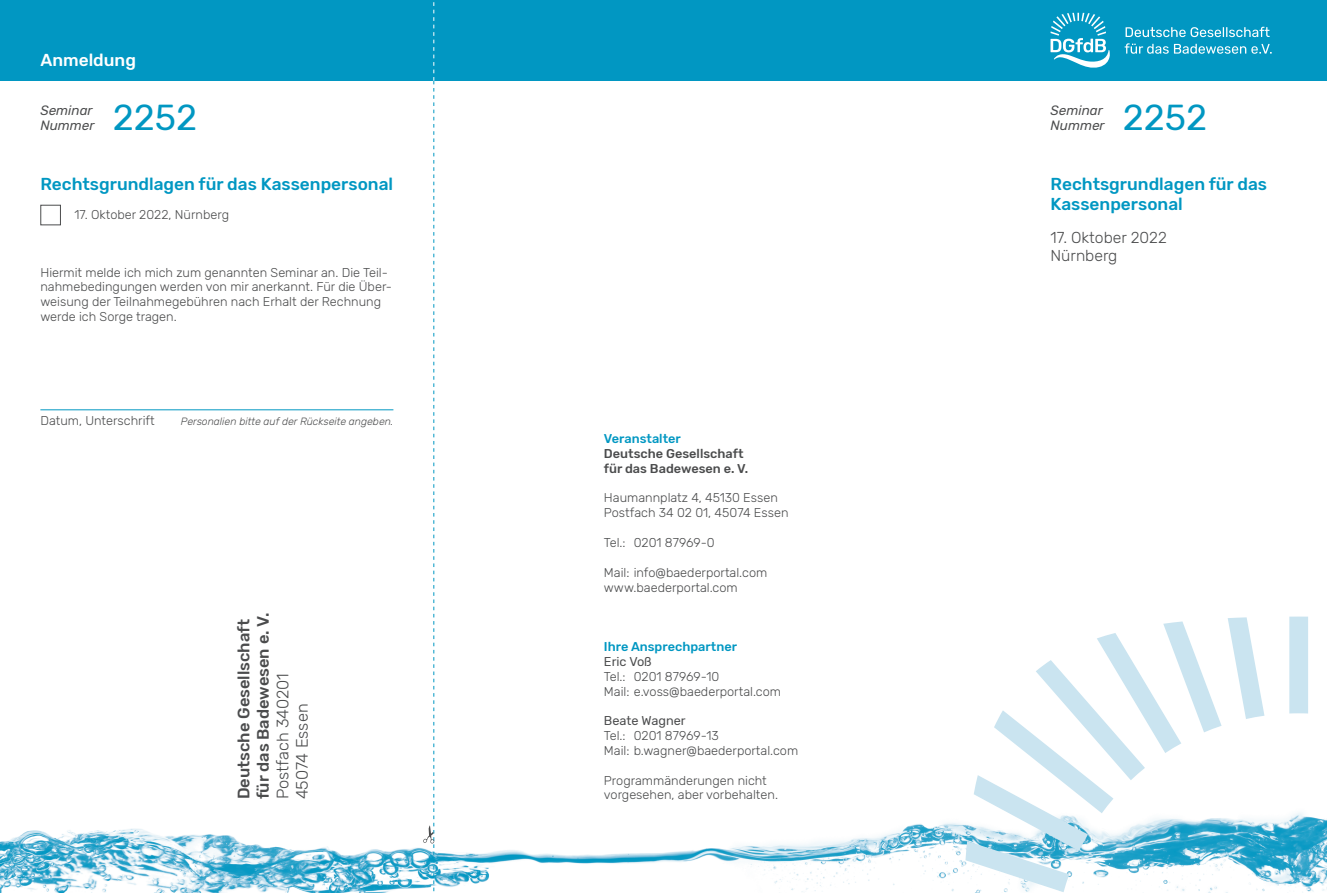
<style>
.page{position:relative;width:1327px;height:893px;background:#fff}
.page>*{position:absolute;margin:0;border:0;box-sizing:border-box;transform-origin:0 0}
.t1{font:36px "Rubik";color:#0197c2}
.t2{font:500 17.25px/19.5px "Rubik";color:#0197c2}
.t3{font:500 17.25px "Rubik";color:#fff}
.t4{font:500 16.5px/19.5px "Rubik";color:#4b4c4d}
.t5{font:300 16.5px/19.5px "Rubik";color:#4b4c4d}
.t6{font:300 15.75px/18px "Rubik";color:#4b4c4d}
.t7{font:italic 13.5px/15px "Rubik";color:#4b4c4d}
.t8{font:300 12.75px/14.9px "Rubik";color:#4b4c4d}
.t9{font:500 12.75px/14.9px "Rubik";color:#4b4c4d}
.t10{font:500 12.75px "Rubik";color:#0197c2}
.t11{font:12.75px "Rubik";color:#4b4c4d}
.t12{font:italic 300 10.5px "Rubik";color:#4b4c4d}
</style>
<div class="page">
<img style="left:0;top:804px;width:1327px;height:89px">
<div style="left:0;top:0;width:1327px;height:81px;background:#0197c2"></div>
<div style="left:1289px;top:617px;width:19px;height:96px;background:#cae4f0"></div>
<svg style="left:1227px;top:617px;width:37px;height:102px"></svg>
<svg style="left:965px;top:621px;width:256px;height:271px"></svg>
<hr style="left:40px;top:409px;width:353px;height:1px;background:#0197c2">
<div style="left:40px;top:205px;width:21px;height:20px;border:1px solid #4b4c4d"></div>
<svg style="left:423px;top:2px;width:11px;height:891px"></svg>
<svg style="left:1050px;top:13px;width:60px;height:55px"></svg>
<svg style="left:1125px;top:27px;width:144px;height:10px"></svg>
<svg style="left:1124px;top:43px;width:44px;height:11px"></svg>
<svg style="left:1174px;top:44px;width:97px;height:10px"></svg>
<h2 class="t3" style="left:40px;top:50px;width:97px">Anmeldung</h2>
<p class="t7" style="left:40px;top:103px;width:56px">Seminar<br>Nummer</p>
<h1 class="t1" style="left:113px;top:97px;width:86px">2252</h1>
<h2 class="t2" style="left:40px;top:174px;width:354px">Rechtsgrundlagen für das Kassenpersonal</h2>
<p class="t8" style="left:74px;top:208px;width:156px">17. Oktober 2022, Nürnberg</p>
<p class="t8" style="left:40px;top:265px;width:353px">Hiermit melde ich mich zum genannten Seminar an. Die Teil&shy;nahmebedingungen werden von mir anerkannt. Für die Über&shy;weisung der Teilnahmegebühren nach Erhalt der Rechnung werde ich Sorge tragen.</p>
<p class="t8" style="left:40px;top:414px;width:116px">Datum, Unterschrift</p>
<p class="t12" style="left:181px;top:416px;width:214px">Personalien bitte auf der Rückseite angeben.</p>
<p class="t4" style="left:234px;top:799px;width:188px;rotate:-90deg">Deutsche Gesellschaft für das Badewesen e. V.</p>
<p class="t5" style="left:273px;top:799px;width:128px;rotate:-90deg">Postfach 340201<br>45074 Essen</p>
<p class="t10" style="left:604px;top:431px;width:78px">Veranstalter</p>
<p class="t9" style="left:604px;top:446px;width:146px">Deutsche Gesellschaft für das Badewesen e. V.</p>
<p class="t8" style="left:604px;top:491px;width:186px">Haumannplatz 4, 45130 Essen<br>Postfach 34 02 01, 45074 Essen</p>
<p class="t8" style="left:604px;top:535px;width:112px">Tel.: 0201 87969-0</p>
<p class="t8" style="left:604px;top:565px;width:165px">Mail: info@baederportal.com www.baederportal.com</p>
<p class="t10" style="left:604px;top:639px;width:135px">Ihre Ansprechpartner</p>
<p class="t11" style="left:604px;top:654px;width:49px">Eric Voß</p>
<p class="t8" style="left:604px;top:669px;width:179px">Tel.: 0201 87969-10<br>Mail: e.voss@baederportal.com</p>
<p class="t11" style="left:604px;top:714px;width:83px">Beate Wagner</p>
<p class="t8" style="left:604px;top:728px;width:196px">Tel.: 0201 87969-13<br>Mail: b.wagner@baederportal.com</p>
<p class="t8" style="left:604px;top:773px;width:164px">Programmänderungen nicht</p>
<p class="t8" style="left:604px;top:788px;width:176px">vorgesehen, aber vorbehalten.</p>
<p class="t7" style="left:1050px;top:103px;width:56px">Seminar<br>Nummer</p>
<h1 class="t1" style="left:1123px;top:97px;width:86px">2252</h1>
<h2 class="t2" style="left:1050px;top:175px;width:218px">Rechtsgrundlagen für das<br>Kassenpersonal</h2>
<p class="t6" style="left:1050px;top:229px;width:118px">17. Oktober 2022<br>Nürnberg</p>
</div>
